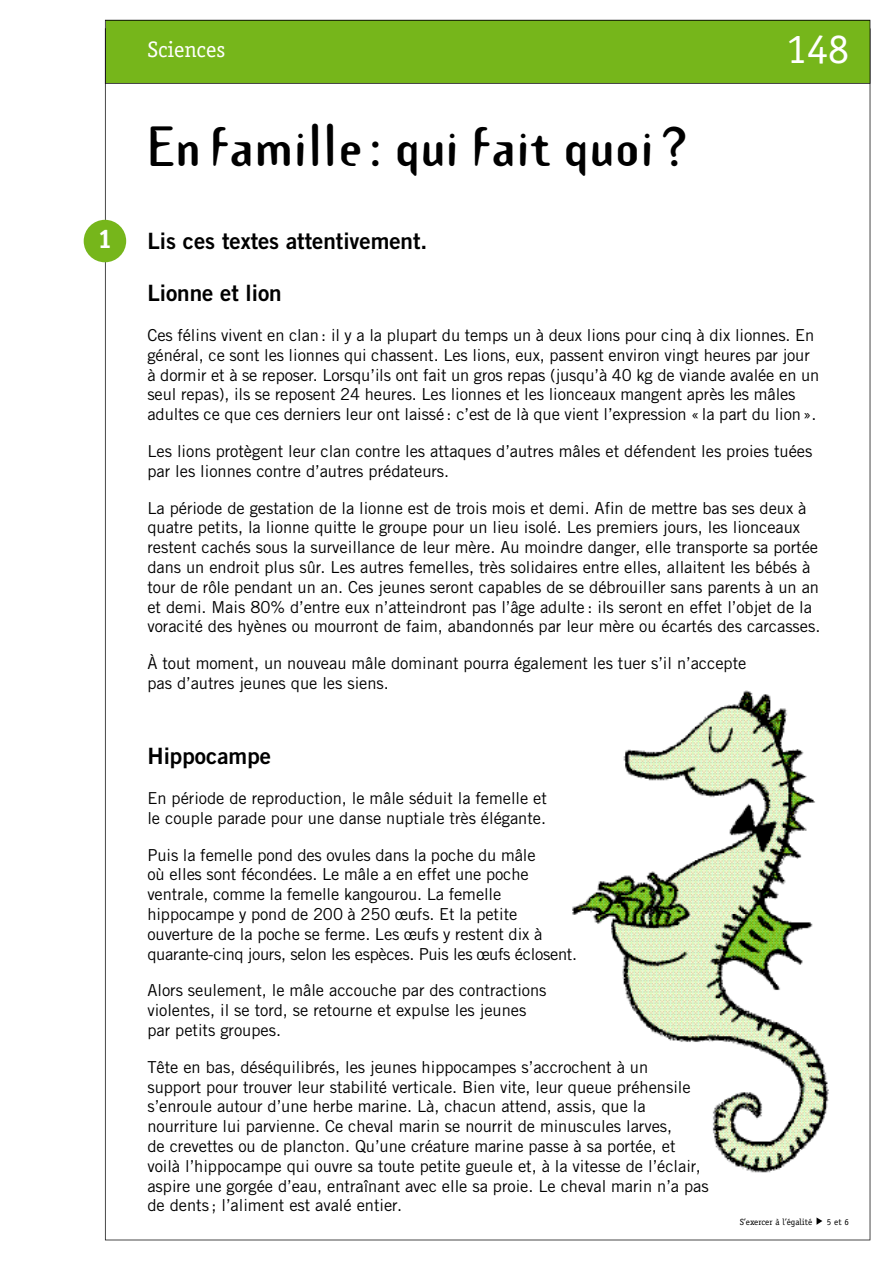
<style>
.page{position:relative;width:893px;height:1263px;background:#fff}
.page>*{position:absolute;margin:0;border:0;box-sizing:border-box;transform-origin:0 0}
.t1{font:700 49.5px "Template Gothic";letter-spacing:.02em;color:#000}
.t2{font:42px "Officina Serif";color:#fff}
.t3{font:700 27.15px "Officina Serif";color:#fff}
.t4{font:22.5px "Trade Gothic Bold Two";color:#000}
.t5{font:22.5px "Officina Serif";color:#fff}
.t6{font:16.5px/19.8px "Trade Gothic";letter-spacing:-.005em;color:#000}
.t7{font:9px "Officina Serif";color:#000}
</style>
<div class="page">
<div style="left:105px;top:20px;width:765px;height:64px;background:#76b61b"></div>
<svg style="left:816px;top:1217px;width:6px;height:8px"></svg>
<svg style="left:572px;top:690px;width:257px;height:483px"></svg>
<img style="left:753px;top:690px;width:75px;height:38px">
<svg style="left:84px;top:220px;width:42px;height:42px"></svg>
<h3 class="t3" style="left:97px;top:229px;width:17px">1</h3>
<h3 class="t5" style="left:147px;top:41px;width:79px">Sciences</h3>
<h2 class="t2" style="left:786px;top:33px;width:64px">148</h2>
<h1 class="t1" style="left:147px;top:126px;width:542px">En famille : qui fait quoi?</h1>
<h3 class="t4" style="left:147px;top:233px;width:281px">Lis ces textes attentivement.</h3>
<h3 class="t4" style="left:147px;top:285px;width:136px">Lionne et lion</h3>
<p class="t6" style="left:147px;top:327px;width:673px">Ces félins vivent en clan : il y a la plupart du temps un à deux lions pour cinq à dix lionnes. En général, ce sont les lionnes qui chassent. Les lions, eux, passent environ vingt heures par jour à dormir et à se reposer. Lorsqu’ils ont fait un gros repas (jusqu’à 40 kg de viande avalée en un seul repas), ils se reposent 24 heures. Les lionnes et les lionceaux mangent après les mâles adultes ce que ces derniers leur ont laissé : c’est de là que vient l’expression « la part du lion» .</p>
<p class="t6" style="left:147px;top:443px;width:666px">Les lions protègent leur clan contre les attaques d’autres mâles et défendent les proies tuées par les lionnes contre d’autres prédateurs.</p>
<p class="t6" style="left:147px;top:499px;width:674px">La période de gestation de la lionne est de trois mois et demi. Afin de mettre bas ses deux à quatre petits, la lionne quitte le groupe pour un lieu isolé. Les premiers jours, les lionceaux restent cachés sous la surveillance de leur mère. Au moindre danger, elle transporte sa portée dans un endroit plus sûr. Les autres femelles, très solidaires entre elles, allaitent les bébés à tour de rôle pendant un an. Ces jeunes seront capables de se débrouiller sans parents à un an et demi. Mais 80% d’entre eux n’atteindront pas l’âge adulte : ils seront en effet l’objet de la voracité des hyènes ou mourront de faim, abandonnés par leur mère ou écartés des carcasses.</p>
<p class="t6" style="left:147px;top:655px;width:600px">À tout moment, un nouveau mâle dominant pourra également les tuer s’il n’accepte pas d’autres jeunes que les siens.</p>
<h3 class="t4" style="left:147px;top:748px;width:125px">Hippocampe</h3>
<p class="t6" style="left:147px;top:789px;width:401px">En période de reproduction, le mâle séduit la femelle et le couple parade pour une danse nuptiale très élégante.</p>
<p class="t6" style="left:147px;top:846px;width:431px">Puis la femelle pond des ovules dans la poche du mâle<br>où elles sont fécondées. Le mâle a en effet une poche ventrale, comme la femelle kangourou. La femelle hippocampe y pond de 200 à 250 œufs. Et la petite ouverture de la poche se ferme. Les œufs y restent dix à quarante-cinq jours, selon les espèces. Puis les œufs éclosent.</p>
<p class="t6" style="left:147px;top:982px;width:401px">Alors seulement, le mâle accouche par des contractions violentes, il se tord, se retourne et expulse les jeunes par petits groupes.</p>
<p class="t6" style="left:147px;top:1058px;width:563px">Tête en bas, déséquilibrés, les jeunes hippocampes s’accrochent à un<br>support pour trouver leur stabilité verticale. Bien vite, leur queue préhensile s’enroule autour d’une herbe marine. Là, chacun attend, assis, que la nourriture lui parvienne. Ce cheval marin se nourrit de minuscules larves,<br>de crevettes ou de plancton. Qu’une créature marine passe à sa portée, et voilà l’hippocampe qui ouvre sa toute petite gueule et, à la vitesse de l’éclair, aspire une gorgée d’eau, entraînant avec elle sa proie. Le cheval marin n’a pas de dents ; l’aliment est avalé entier.</p>
<p class="t7" style="left:740px;top:1218px;width:74px">S’exercer à l’égalité</p>
<p class="t7" style="left:827px;top:1218px;width:24px">5 et 6</p>
</div>
